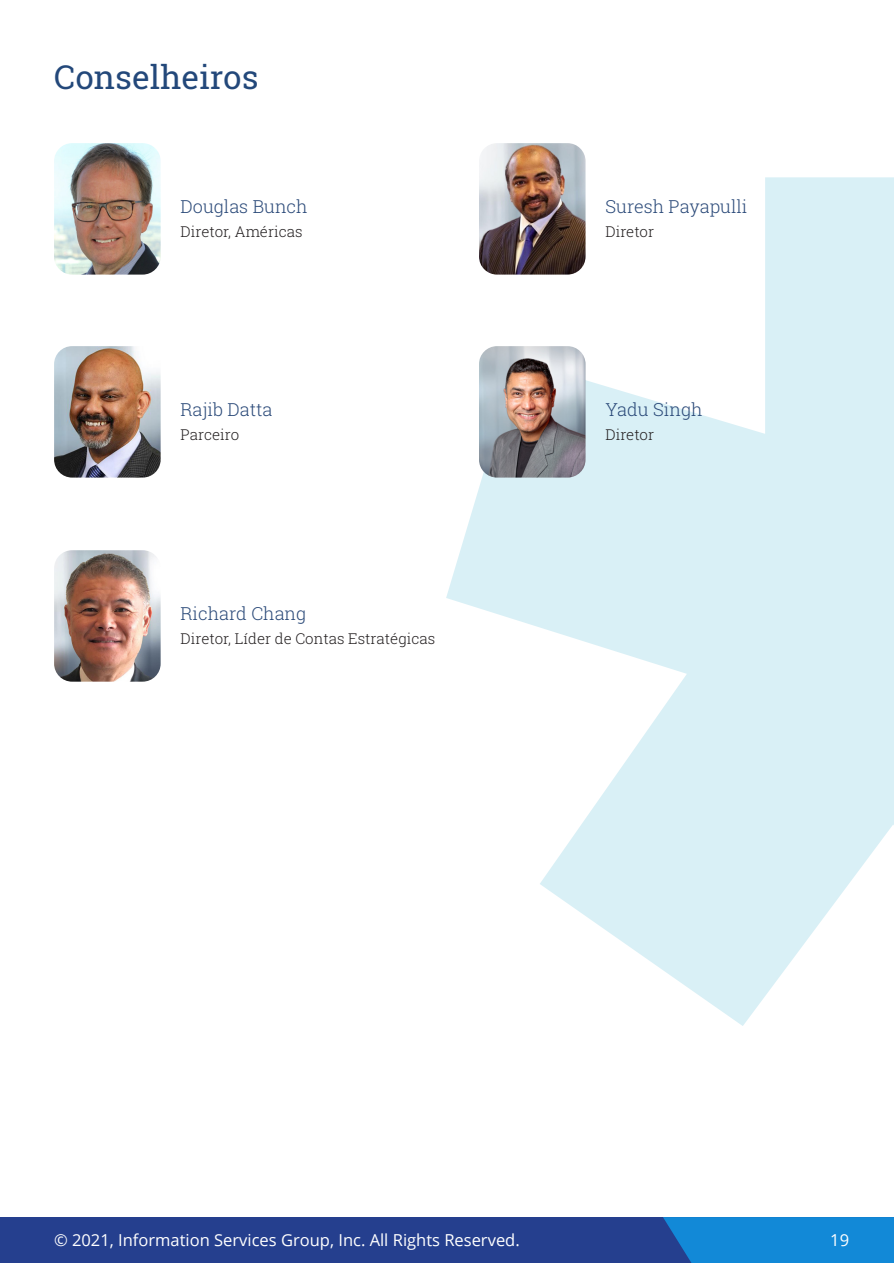
<style>
.page{position:relative;width:894px;height:1263px;background:#fff}
.page>*{position:absolute;margin:0;border:0;box-sizing:border-box;transform-origin:0 0}
.t1{font:33px "Roboto Slab";color:#23487a}
.t2{font:300 18px "Roboto Slab";color:#2b4a79}
.t3{font:16.5px "Open Sans";color:#fff}
.t4{font:300 15px "Roboto Slab";color:#231f20}
</style>
<div class="page">
<svg style="left:446px;top:177px;width:447px;height:849px;fill:#d9f0f6"></svg>
<div style="left:0;top:1217px;width:893px;height:46px;background:#253f8e"></div>
<div style="left:663px;top:1217px;width:230px;height:46px;background:#1289d7"></div>
<img style="left:54px;top:143px;width:107px;height:131px">
<img style="left:54px;top:346px;width:107px;height:131px">
<img style="left:54px;top:550px;width:107px;height:131px">
<img style="left:479px;top:143px;width:106px;height:131px">
<img style="left:479px;top:346px;width:106px;height:131px">
<p class="t1" style="left:54px;top:54px;width:206px">Conselheiros</p>
<p class="t2" style="left:180px;top:194px;width:129px">Douglas Bunch</p>
<p class="t4" style="left:180px;top:221px;width:123px">Diretor, Américas</p>
<p class="t2" style="left:180px;top:397px;width:93px">Rajib Datta</p>
<p class="t4" style="left:180px;top:424px;width:60px">Parceiro</p>
<p class="t2" style="left:180px;top:601px;width:127px">Richard Chang</p>
<p class="t4" style="left:180px;top:628px;width:256px">Diretor, Líder de Contas Estratégicas</p>
<p class="t2" style="left:605px;top:194px;width:143px">Suresh Payapulli</p>
<p class="t4" style="left:605px;top:221px;width:50px">Diretor</p>
<p class="t2" style="left:605px;top:397px;width:99px">Yadu Singh</p>
<p class="t4" style="left:605px;top:424px;width:50px">Diretor</p>
<p class="t3" style="left:54px;top:1229px;width:467px">© 2021, Information Services Group, Inc. All Rights Reserved.</p>
<p class="t3" style="left:830px;top:1229px;width:20px">19</p>
</div>
